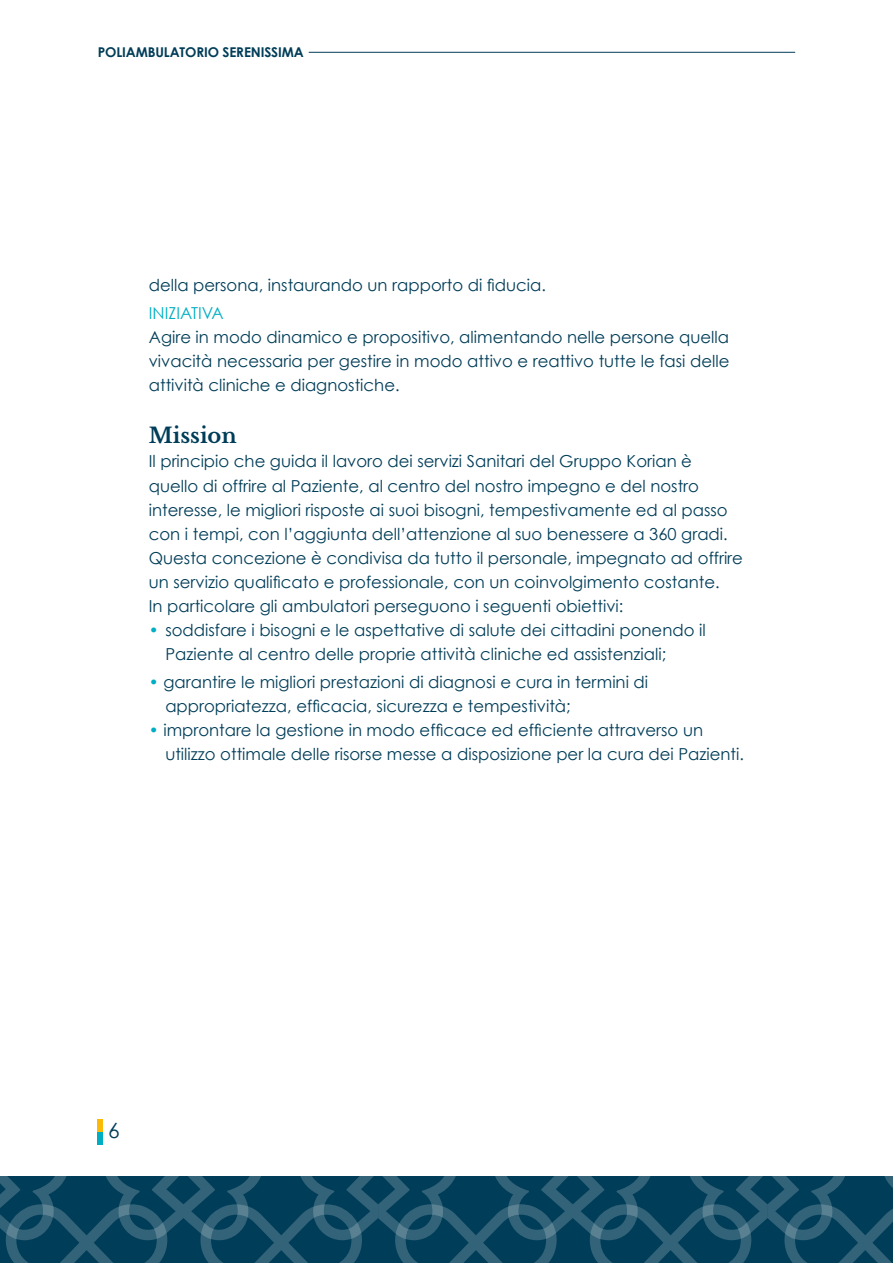
<style>
.page{position:relative;width:893px;height:1263px;background:#fff}
.page>*{position:absolute;margin:0;border:0;box-sizing:border-box;transform-origin:0 0}
.t1{font:700 21px "Libre Baskerville";color:#003d58}
.t2{font:21px "Century Gothic";color:#003d58}
.t3{font:16.5px/24px "Century Gothic";color:#003d58}
.t4{font:16.5px "Century Gothic";color:#00aec3}
.t5{font:700 13.5px "Century Gothic";letter-spacing:-.01em;color:#003d58}
.s1{color:#00aec3}
</style>
<div class="page">
<svg style="left:0;top:1176px;width:893px;height:87px;background:#134b64"></svg>
<hr style="left:309px;top:52px;width:486px;height:1px;background:#003d58">
<div style="left:98px;top:1132px;width:5px;height:12px;background:#00aec3"></div>
<div style="left:98px;top:1119px;width:5px;height:13px;background:#fbb908"></div>
<p class="t5" style="left:98px;top:44px;width:208px">POLIAMBULATORIO SERENISSIMA</p>
<p class="t3" style="left:149px;top:273px;width:399px">della persona, instaurando un rapporto di fiducia.</p>
<p class="t4" style="left:149px;top:303px;width:76px">INIZIATIVA</p>
<p class="t3" style="left:149px;top:325px;width:582px;text-align:justify">Agire in modo dinamico e propositivo, alimentando nelle persone quella vivacità necessaria per gestire in modo attivo e reattivo tutte le fasi delle attività cliniche e diagnostiche.</p>
<p class="t1" style="left:149px;top:423px;width:89px">Mission</p>
<p class="t3" style="left:149px;top:449px;width:596px">Il principio che guida il lavoro dei servizi Sanitari del Gruppo Korian è quello di offrire al Paziente, al centro del nostro impegno e del nostro interesse, le migliori risposte ai suoi bisogni, tempestivamente ed al passo con i tempi, con l’aggiunta dell’attenzione al suo benessere a 360 gradi.<br>Questa concezione è condivisa da tutto il personale, impegnato ad offrire un servizio qualificato e professionale, con un coinvolgimento costante.<br>In particolare gli ambulatori perseguono i seguenti obiettivi:</p>
<p class="t3" style="left:165px;top:617px;width:542px;text-indent:-16px"><span class="s1">•</span> soddisfare i bisogni e le aspettative di salute dei cittadini ponendo il<br>Paziente al centro delle proprie attività cliniche ed assistenziali;</p>
<p class="t3" style="left:165px;top:670px;width:484px;text-indent:-16px"><span class="s1">•</span> garantire le migliori prestazioni di diagnosi e cura in termini di appropriatezza, efficacia, sicurezza e tempestività;</p>
<p class="t3" style="left:165px;top:718px;width:580px;text-indent:-16px"><span class="s1">•</span> improntare la gestione in modo efficace ed efficiente attraverso un utilizzo ottimale delle risorse messe a disposizione per la cura dei Pazienti.</p>
<p class="t2" style="left:108px;top:1118px;width:13px">6</p>
</div>
